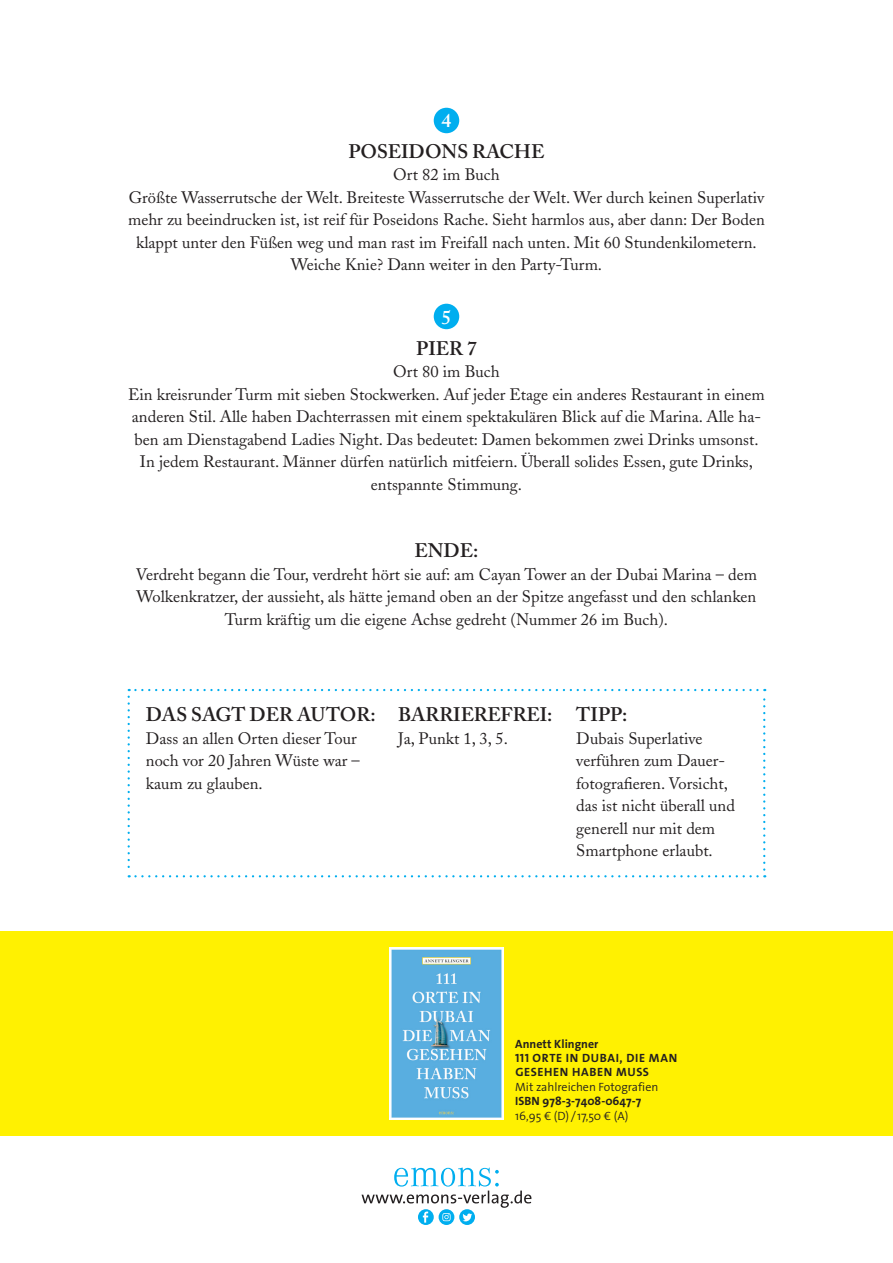
<style>
.page{position:relative;width:893px;height:1263px;background:#fff}
.page>*{position:absolute;margin:0;border:0;box-sizing:border-box;transform-origin:0 0}
.t1{font:600 19.5px "Adobe Caslon";color:#231f20}
.t2{font:600 19.5px "Adobe Caslon";color:#fff}
.t3{font:16.5px/22.5px "Adobe Caslon";color:#231f20;text-align:center}
.t4{font:700 12px/14.4px "The Sans Os F";letter-spacing:.035em;color:#231f20}
.t5{font:300 12px "The Sans Os F";color:#231f20}
.t6{font:700 12px "The Sans Os F";letter-spacing:.005em;color:#231f20}
</style>
<div class="page">
<div style="left:0;top:931px;width:893px;height:204px;background:#fff101"></div>
<div style="left:434px;top:304px;width:25px;height:25px;background:#00aeef;border-radius:50%"></div>
<img style="left:390px;top:948px;width:113px;height:172px">
<div style="left:434px;top:108px;width:25px;height:25px;background:#00aeef;border-radius:50%"></div>
<svg style="left:128px;top:689px;width:637px;height:188px"></svg>
<svg style="left:362px;top:1167px;width:169px;height:58px"></svg>
<p class="t2" style="left:442px;top:108px;width:11px">4</p>
<p class="t1" style="left:349px;top:139px;width:197px">POSEIDONS RACHE</p>
<p class="t3" style="left:128px;top:164px;width:638px">Ort 82 im Buch<br>Größte Wasserrutsche der Welt. Breiteste Wasserrutsche der Welt. Wer durch keinen Superlativ mehr zu beeindrucken ist, ist reif für Poseidons Rache. Sieht harmlos aus, aber dann: Der Boden klappt unter den Füßen weg und man rast im Freifall nach unten. Mit 60 Stundenkilometern.<br>Weiche Knie? Dann weiter in den Party-Turm.</p>
<p class="t2" style="left:442px;top:305px;width:11px">5</p>
<p class="t1" style="left:416px;top:336px;width:62px">PIER 7</p>
<p class="t3" style="left:128px;top:361px;width:638px">Ort 80 im Buch<br>Ein kreisrunder Turm mit sieben Stockwerken. Auf jeder Etage ein anderes Restaurant in einem anderen Stil. Alle haben Dachterrassen mit einem spektakulären Blick auf die Marina. Alle ha&shy;ben am Dienstagabend Ladies Night. Das bedeutet: Damen bekommen zwei Drinks umsonst.<br>In jedem Restaurant. Männer dürfen natürlich mitfeiern. Überall solides Essen, gute Drinks, entspannte Stimmung.</p>
<p class="t1" style="left:415px;top:539px;width:65px">ENDE:</p>
<p class="t3" style="left:136px;top:563px;width:623px">Verdreht begann die Tour, verdreht hört sie auf: am Cayan Tower an der Dubai Marina – dem<br>Wolkenkratzer, der aussieht, als hätte jemand oben an der Spitze angefasst und den schlanken<br>Turm kräftig um die eigene Achse gedreht (Nummer 26 im Buch).</p>
<p class="t1" style="left:146px;top:703px;width:231px">DAS SAGT DER AUTOR:</p>
<p class="t3" style="left:146px;top:727px;width:215px;text-align:left">Dass an allen Orten dieser Tour noch vor 20 Jahren Wüste war – kaum zu glauben.</p>
<p class="t1" style="left:398px;top:703px;width:156px">BARRIEREFREI:</p>
<p class="t3" style="left:398px;top:727px;width:111px">Ja, Punkt 1, 3, 5.</p>
<p class="t1" style="left:576px;top:703px;width:53px">TIPP:</p>
<p class="t3" style="left:576px;top:727px;width:160px;text-align:left">Dubais Superlative verführen zum Dauer&shy;fotografieren. Vorsicht, das ist nicht überall und generell nur mit dem<br>Smartphone erlaubt.</p>
<p class="t4" style="left:515px;top:1036px;width:164px">Annett Klingner<br>111 ORTE IN DUBAI, DIE MAN<br>GESEHEN HABEN MUSS</p>
<p class="t5" style="left:515px;top:1079px;width:145px">Mit zahlreichen Fotografien</p>
<p class="t6" style="left:515px;top:1093px;width:127px">ISBN 978-3-7408-0647-7</p>
<p class="t5" style="left:515px;top:1108px;width:115px">16,95 € (D) / 17,50 € (A)</p>
</div>
